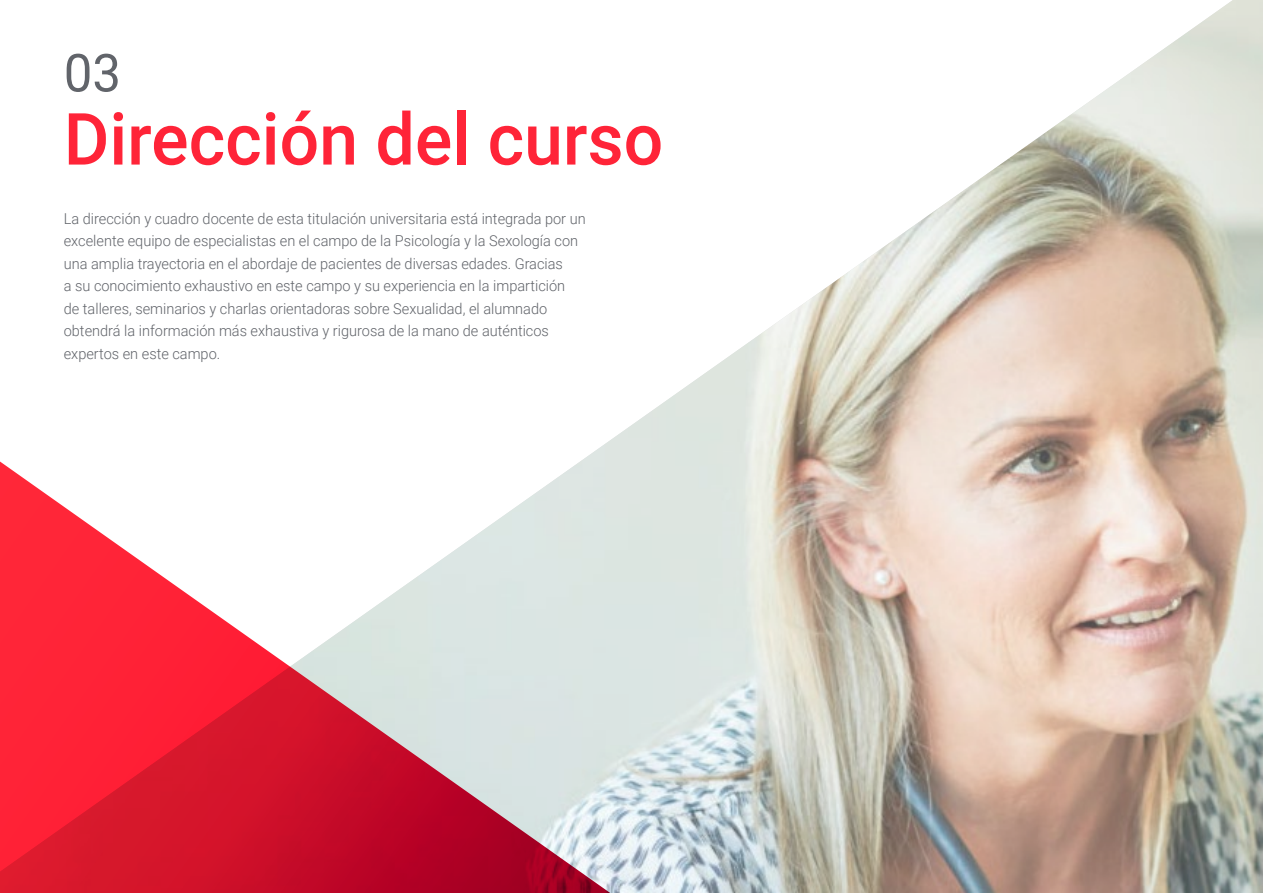
<style>
.page{position:relative;width:1263px;height:893px;background:#fff}
.page>*{position:absolute;margin:0;border:0;box-sizing:border-box;transform-origin:0 0}
.t1{font:500 72px "Roboto";color:#ff2438}
.t2{font:52.5px "Roboto";color:#61646a}
.t3{font:300 15px/22.5px "Roboto";color:#61646a}
</style>
<div class="page">
<img style="left:602px;top:0;width:661px;height:893px">
<svg style="left:0;top:446px;width:640px;height:447px"></svg>
<h2 class="t2" style="left:64px;top:36px;width:59px">03</h2>
<h1 class="t1" style="left:64px;top:89px;width:601px">Dirección del curso</h1>
<p class="t3" style="left:64px;top:207px;width:523px">La dirección y cuadro docente de esta titulación universitaria está integrada por un excelente equipo de especialistas en el campo de la Psicología y la Sexología con una amplia trayectoria en el abordaje de pacientes de diversas edades. Gracias<br>a su conocimiento exhaustivo en este campo y su experiencia en la impartición<br>de talleres, seminarios y charlas orientadoras sobre Sexualidad, el alumnado obtendrá la información más exhaustiva y rigurosa de la mano de auténticos expertos en este campo.</p>
</div>
